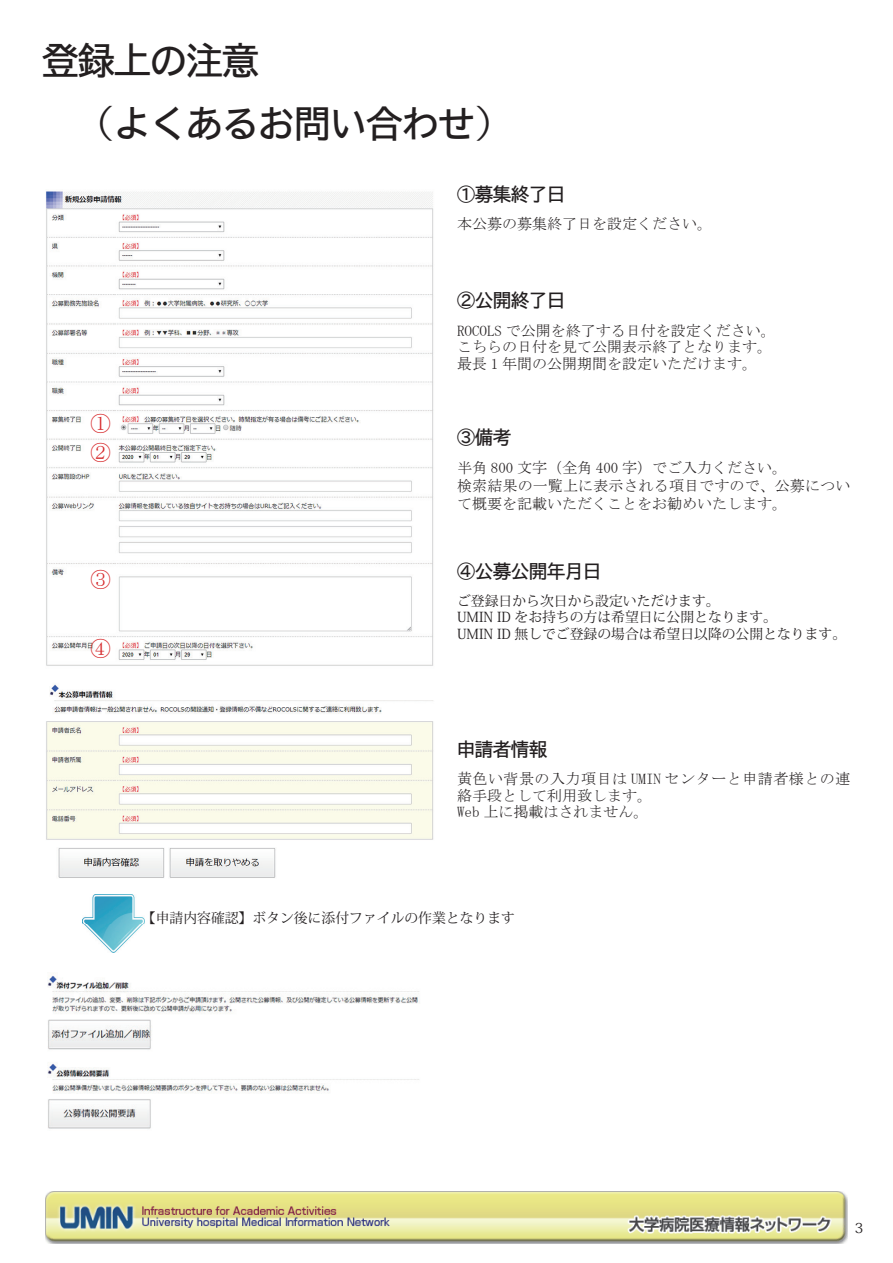
<style>
.page{position:relative;width:893px;height:1263px;background:#fff}
.page>*{position:absolute;margin:0;border:0;box-sizing:border-box;transform-origin:0 0}
.t1{font:500 36px/63px "TBNP Go Std";color:#231f20}
.t2{font:21px/29.7px "MS Mincho";color:#d62729}
.t3{font:500 18px "TBNP Go Std";color:#231f20}
.t4{font:15px/16.5px "MS Mincho";color:#231f20}
.t5{font:13.8px/16.5px "Koz Min Pr 6 N";color:#231f20}
</style>
<div class="page">
<img style="left:45px;top:1191px;width:803px;height:52px">
<img style="left:46px;top:191px;width:388px;height:687px">
<img style="left:47px;top:973px;width:372px;height:156px">
<img style="left:82px;top:894px;width:63px;height:58px">
<h1 class="t1" style="left:79px;top:28px;width:434px;text-indent:-36px">登録上の注意<br>（よくあるお問い合わせ(</h1>
<p class="t3" style="left:457px;top:180px;width:109px">①募集終了日</p>
<p class="t4" style="left:457px;top:216px;width:256px">本公募の募集終了日を設定ください。</p>
<h2 class="t2" style="left:90px;top:408px;width:22px">1<br>2</h2>
<h2 class="t2" style="left:90px;top:564px;width:22px">3</h2>
<h2 class="t2" style="left:90px;top:634px;width:22px">4</h2>
<p class="t3" style="left:457px;top:286px;width:109px">②公開終了日</p>
<p class="t4" style="left:457px;top:322px;width:320px">ROCOLS で公開を終了する日付を設定ください。こちらの日付を見て公開表示終了となります。最長 1 年間の公開期間を設定いただけます。</p>
<p class="t3" style="left:457px;top:423px;width:55px">③備考</p>
<p class="t4" style="left:457px;top:458px;width:395px;line-height:18px">半角 800 文字（全角 400 字）でご入力ください。<br>検索結果の一覧上に表示される項目ですので、公募について概要を記載いただくことをお勧めいたします。</p>
<p class="t3" style="left:457px;top:557px;width:145px">④公募公開年月日</p>
<p class="t5" style="left:457px;top:593px;width:391px">ご登録日から次日から設定いただけます。<br>UMIN ID をお持ちの方は希望日に公開となります。<br>UMIN ID 無しでご登録の場合は希望日以降の公開となります。</p>
<p class="t3" style="left:457px;top:735px;width:91px">申請者情報</p>
<p class="t4" style="left:457px;top:770px;width:395px">黄色い背景の入力項目は UMIN センターと申請者様との連絡手段として利用致します。<br>Web 上に掲載はされません。</p>
<p class="t5" style="left:142px;top:909px;width:375px">【申請内容確認】ボタン後に添付ファイルの作業となります</p>
<p class="t5" style="left:855px;top:1220px;width:10px">3</p>
</div>
